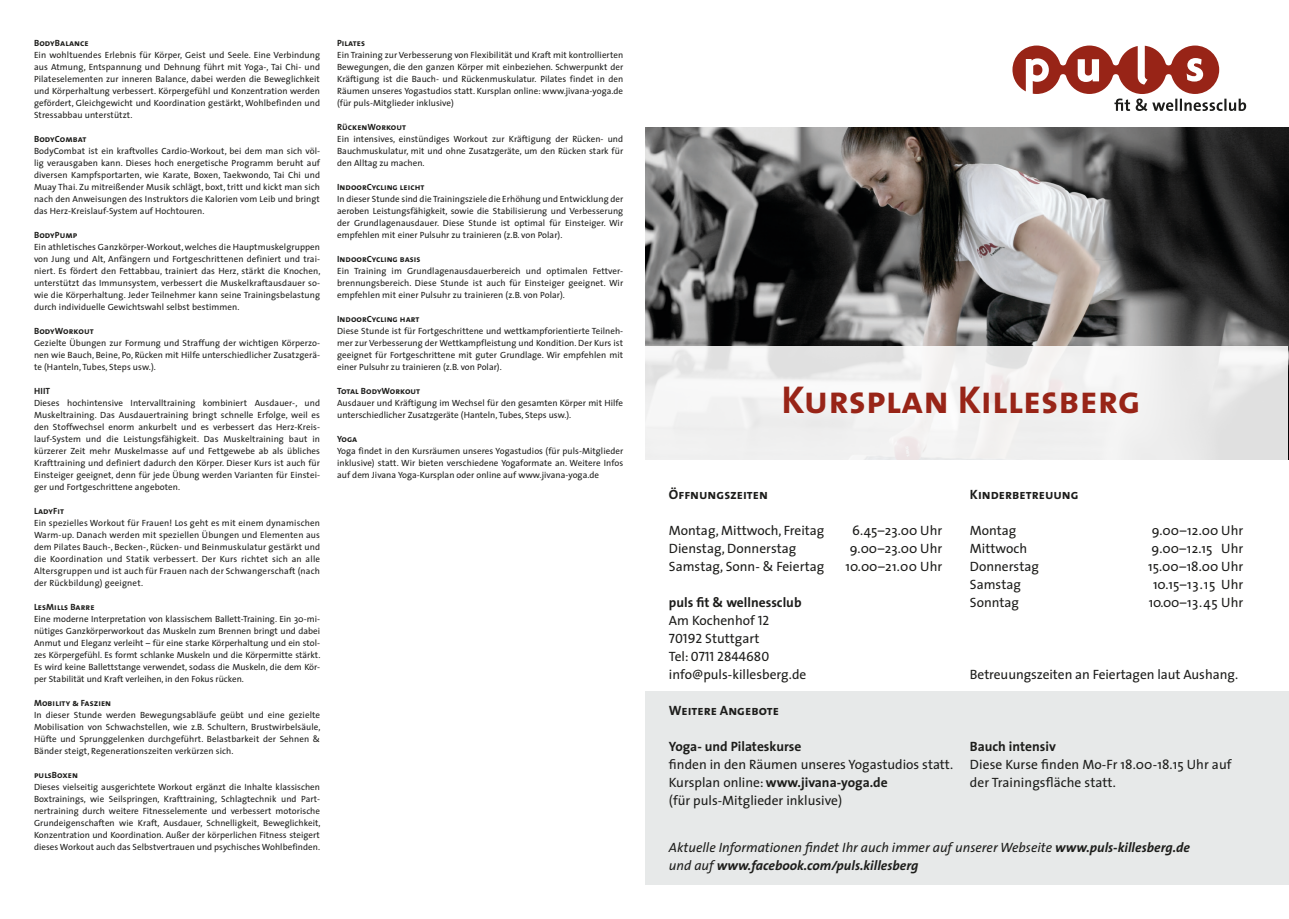
<style>
.page{position:relative;width:1289px;height:919px;background:#fff}
.page>*{position:absolute;margin:0;border:0;box-sizing:border-box;transform-origin:0 0}
.t1{font:39px "The Sans Bold Caps";color:#982417}
.Absatzformat_1{font:13.5px/18px "The Sans";color:#1d1d1b}
.Absatzformat_1-2{font:italic 13.5px "The Sans";color:#1d1d1b}
.Absatzformat_1-3{font:700 13.5px "The Sans";color:#1d1d1b}
.Absatzformat_1-4{font:13.5px "The Sans Bold Caps";color:#1d1d1b}
.Absatzformat_1-5{font:italic 700 13.5px "The Sans";color:#1d1d1b}
.Absatzformat_1-6{font:13.5px "The Sans Caps";color:#1d1d1b}
.t2{font:9px/12px "The Sans";letter-spacing:.005em;color:#1d1d1b;text-align:justify}
.t3{font:9px "The Sans Bold Caps";letter-spacing:.005em;color:#1d1d1b}
.s1{font-family:"The Sans Caps"}
.s2{font-family:"The Sans"}
.s3{font-weight:700}
.s4{font-weight:400}
</style>
<div class="page">
<div style="left:645px;top:691px;width:643px;height:193px;background:#e7e9e9"></div>
<img style="left:645px;top:128px;width:643px;height:217px">
<svg style="left:645px;top:345px;width:643px;height:115px;fill:#f0f0f0"></svg>
<svg style="left:1012px;top:46px;width:234px;height:65px"></svg>
<p class="t3" style="left:34px;top:35px;width:56px">BodyBalance</p>
<p class="t2" style="left:34px;top:49px;width:287px">Ein wohltuendes Erlebnis für Körper, Geist und Seele. Eine Verbindung aus Atmung, Entspannung und Dehnung führt mit Yoga-, Tai Chi- und Pilateselementen zur inneren Balance, dabei werden die Beweglichkeit und Körperhaltung verbessert. Körpergefühl und Konzentration werden gefördert, Gleichgewicht und Koordination gestärkt, Wohlbefinden und Stressabbau unterstützt.</p>
<p class="t3" style="left:34px;top:131px;width:54px">BodyCombat</p>
<p class="t2" style="left:34px;top:145px;width:287px">BodyCombat ist ein kraftvolles Cardio-Workout, bei dem man sich völ&shy;lig verausgaben kann. Dieses hoch energetische Programm beruht auf diversen Kampfsportarten, wie Karate, Boxen, Taekwondo, Tai Chi und Muay Thai. Zu mitreißender Musik schlägt, boxt, tritt und kickt man sich nach den Anweisungen des Instruktors die Kalorien vom Leib und bringt das Herz-Kreislauf-System auf Hochtouren.</p>
<p class="t3" style="left:34px;top:227px;width:45px">BodyPump</p>
<p class="t2" style="left:34px;top:241px;width:288px">Ein athletisches Ganzkörper-Workout, welches die Hauptmuskelgruppen von Jung und Alt, Anfängern und Fortgeschrittenen definiert und trai&shy;niert. Es fördert den Fettabbau, trainiert das Herz, stärkt die Knochen, unterstützt das Immunsystem, verbessert die Muskelkraftausdauer so&shy;wie die Körperhaltung. Jeder Teilnehmer kann seine Trainingsbelastung durch individuelle Gewichtswahl selbst bestimmen.</p>
<p class="t3" style="left:34px;top:323px;width:61px">BodyWorkout</p>
<p class="t2" style="left:34px;top:337px;width:287px">Gezielte Übungen zur Formung und Straffung der wichtigen Körperzo&shy;nen wie Bauch, Beine, Po, Rücken mit Hilfe unterschiedlicher Zusatzgerä&shy;te (Hanteln, Tubes, Steps usw.).</p>
<p class="t3" style="left:34px;top:383px;width:18px">HIIT</p>
<p class="t2" style="left:34px;top:397px;width:287px">Dieses hochintensive Intervalltraining kombiniert Ausdauer-, und Muskeltraining. Das Ausdauertraining bringt schnelle Erfolge, weil es den Stoffwechsel enorm ankurbelt und es verbessert das Herz-Kreis&shy;lauf-System und die Leistungsfähigkeit. Das Muskeltraining baut in kürzerer Zeit mehr Muskelmasse auf und Fettgewebe ab als übliches Krafttraining und definiert dadurch den Körper. Dieser Kurs ist auch für Einsteiger geeignet, denn für jede Übung werden Varianten für Einstei&shy;ger und Fortgeschrittene angeboten.</p>
<p class="t3" style="left:34px;top:503px;width:32px">LadyFit</p>
<p class="t2" style="left:34px;top:517px;width:287px">Ein spezielles Workout für Frauen! Los geht es mit einem dynamischen Warm-up. Danach werden mit speziellen Übungen und Elementen aus dem Pilates Bauch-, Becken-, Rücken- und Beinmuskulatur gestärkt und die Koordination und Statik verbessert. Der Kurs richtet sich an alle Altersgruppen und ist auch für Frauen nach der Schwangerschaft (nach der Rückbildung) geeignet.</p>
<p class="t3" style="left:34px;top:599px;width:62px">LesMills Barre</p>
<p class="t2" style="left:34px;top:613px;width:288px">Eine moderne Interpretation von klassischem Ballett-Training. Ein 30-mi&shy;nütiges Ganzkörperworkout das Muskeln zum Brennen bringt und dabei Anmut und Eleganz verleiht – für eine starke Körperhaltung und ein stol&shy;zes Körpergefühl. Es formt schlanke Muskeln und die Körpermitte stärkt.<br>Es wird keine Ballettstange verwendet, sodass die Muskeln, die dem Kör&shy;per Stabilität und Kraft verleihen, in den Fokus rücken.</p>
<p class="t3" style="left:34px;top:695px;width:79px">Mobility &amp; Faszien</p>
<p class="t2" style="left:34px;top:709px;width:288px">In dieser Stunde werden Bewegungsabläufe geübt und eine gezielte Mobilisation von Schwachstellen, wie z.B. Schultern, Brustwirbelsäule, Hüfte und Sprunggelenken durchgeführt. Belastbarkeit der Sehnen &amp; Bänder steigt, Regenerationszeiten verkürzen sich.</p>
<p class="t3" style="left:34px;top:767px;width:45px">pulsBoxen</p>
<p class="t2" style="left:34px;top:781px;width:288px">Dieses vielseitig ausgerichtete Workout ergänzt die Inhalte klassischen Boxtrainings, wie Seilspringen, Krafttraining, Schlagtechnik und Part&shy;nertraining durch weitere Fitnesselemente und verbessert motorische Grundeigenschaften wie Kraft, Ausdauer, Schnelligkeit, Beweglichkeit, Konzentration und Koordination. Außer der körperlichen Fitness steigert dieses Workout auch das Selbstvertrauen und psychisches Wohlbefinden.</p>
<p class="t3" style="left:337px;top:35px;width:29px">Pilates</p>
<p class="t2" style="left:337px;top:49px;width:287px">Ein Training zur Verbesserung von Flexibilität und Kraft mit kontrollierten Bewegungen, die den ganzen Körper mit einbeziehen. Schwerpunkt der Kräftigung ist die Bauch- und Rückenmuskulatur. Pilates findet in den Räumen unseres Yogastudios statt. Kursplan online: www.jivana-yoga.de (für puls-Mitglieder inklusive)</p>
<p class="t3" style="left:337px;top:119px;width:70px">RückenWorkout</p>
<p class="t2" style="left:337px;top:133px;width:287px">Ein intensives, einstündiges Workout zur Kräftigung der Rücken- und Bauchmuskulatur, mit und ohne Zusatzgeräte, um den Rücken stark für den Alltag zu machen.</p>
<p class="t3" style="left:337px;top:179px;width:89px">IndoorCycling leicht</p>
<p class="t2" style="left:337px;top:193px;width:287px">In dieser Stunde sind die Trainingsziele die Erhöhung und Entwicklung der aeroben Leistungsfähigkeit, sowie die Stabilisierung und Verbesserung der Grundlagenausdauer. Diese Stunde ist optimal für Einsteiger. Wir empfehlen mit einer Pulsuhr zu trainieren (z.B. von Polar).</p>
<p class="t3" style="left:337px;top:251px;width:85px">IndoorCycling basis</p>
<p class="t2" style="left:337px;top:265px;width:287px">Ein Training im Grundlagenausdauerbereich und optimalen Fettver&shy;brennungsbereich. Diese Stunde ist auch für Einsteiger geeignet. Wir empfehlen mit einer Pulsuhr zu trainieren (z.B. von Polar).</p>
<p class="t3" style="left:337px;top:311px;width:84px">IndoorCycling hart</p>
<p class="t2" style="left:337px;top:325px;width:287px">Diese Stunde ist für Fortgeschrittene und wettkampforientierte Teilneh&shy;mer zur Verbesserung der Wettkampfleistung und Kondition. Der Kurs ist geeignet für Fortgeschrittene mit guter Grundlage. Wir empfehlen mit einer Pulsuhr zu trainieren (z.B. von Polar).</p>
<p class="t3" style="left:337px;top:383px;width:84px">Total BodyWorkout</p>
<p class="t2" style="left:337px;top:397px;width:287px">Ausdauer und Kräftigung im Wechsel für den gesamten Körper mit Hilfe unterschiedlicher Zusatzgeräte (Hanteln, Tubes, Steps usw.).</p>
<p class="t3" style="left:337px;top:431px;width:22px">Yoga</p>
<p class="t2" style="left:337px;top:445px;width:287px">Yoga findet in den Kursräumen unseres Yogastudios (für puls-Mitglieder inklusive) statt. Wir bieten verschiedene Yogaformate an. Weitere Infos auf dem Jivana Yoga-Kursplan oder online auf www.jivana-yoga.de</p>
<p class="t1" style="left:781px;top:367px;width:361px">Kursplan Killesberg</p>
<p class="Absatzformat_1-4" style="left:669px;top:483px;width:100px">Öffnungszeiten</p>
<p class="Absatzformat_1" style="left:669px;top:521px;width:157px">Montag, Mittwoch, Freitag</p>
<p class="Absatzformat_1" style="left:852px;top:521px;width:91px">6.45–23.00 Uhr</p>
<p class="Absatzformat_1" style="left:669px;top:539px;width:129px">Dienstag, Donnerstag</p>
<p class="Absatzformat_1" style="left:849px;top:539px;width:94px">9.00–23.00 Uhr</p>
<p class="Absatzformat_1" style="left:669px;top:557px;width:157px">Samstag, Sonn- &amp; Feiertag</p>
<p class="Absatzformat_1" style="left:845px;top:557px;width:98px">10.00–21.00 Uhr</p>
<p class="Absatzformat_1-3" style="left:669px;top:591px;width:134px">puls fit &amp; wellnessclub</p>
<p class="Absatzformat_1" style="left:669px;top:611px;width:102px">Am Kochenhof <span class="s1">12</span></p>
<p class="Absatzformat_1" style="left:669px;top:629px;width:92px"><span class="s1">70192</span> Stuttgart</p>
<p class="Absatzformat_1-6" style="left:669px;top:645px;width:102px"><span class="s2">Tel:</span> 0711 2844680</p>
<p class="Absatzformat_1" style="left:669px;top:665px;width:139px">info@puls-killesberg.de</p>
<p class="Absatzformat_1-4" style="left:669px;top:699px;width:111px">Weitere Angebote</p>
<p class="Absatzformat_1-3" style="left:669px;top:735px;width:134px">Yoga- und Pilateskurse</p>
<p class="Absatzformat_1" style="left:669px;top:755px;width:286px">finden in den Räumen unseres Yogastudios statt.<br>Kursplan online: <span class="s3">www.jivana-yoga.de<br></span>(für puls-Mitglieder inklusive)</p>
<p class="Absatzformat_1-4" style="left:969px;top:483px;width:110px">Kinderbetreuung</p>
<p class="Absatzformat_1" style="left:969px;top:521px;width:48px">Montag</p>
<p class="Absatzformat_1" style="left:1151px;top:521px;width:93px">9.00–12.00 Uhr</p>
<p class="Absatzformat_1" style="left:969px;top:539px;width:59px">Mittwoch</p>
<p class="Absatzformat_1" style="left:1151px;top:539px;width:93px">9.00–12.15 Uhr</p>
<p class="Absatzformat_1" style="left:969px;top:557px;width:70px">Donnerstag</p>
<p class="Absatzformat_1" style="left:1148px;top:557px;width:97px">15.00–18.00 Uhr</p>
<p class="Absatzformat_1" style="left:969px;top:575px;width:52px">Samstag</p>
<p class="Absatzformat_1" style="left:1152px;top:575px;width:92px">10.15–13.15 Uhr</p>
<p class="Absatzformat_1" style="left:969px;top:593px;width:51px">Sonntag</p>
<p class="Absatzformat_1" style="left:1148px;top:593px;width:96px">10.00–13.45 Uhr</p>
<p class="Absatzformat_1" style="left:969px;top:665px;width:270px">Betreuungszeiten an Feiertagen laut Aushang.</p>
<p class="Absatzformat_1-3" style="left:969px;top:735px;width:87px">Bauch intensiv</p>
<p class="Absatzformat_1" style="left:969px;top:755px;width:263px">Diese Kurse finden Mo-Fr 18.00-18.15 Uhr auf der Trainingsfläche statt.</p>
<p class="Absatzformat_1-2" style="left:669px;top:836px;width:522px">Aktuelle Informationen findet Ihr auch immer auf unserer Webseite <span class="s3">www.puls-killesberg.de</span></p>
<p class="Absatzformat_1-5" style="left:669px;top:854px;width:251px"><span class="s4">und auf</span> www.facebook.com/puls.killesberg</p>
</div>
